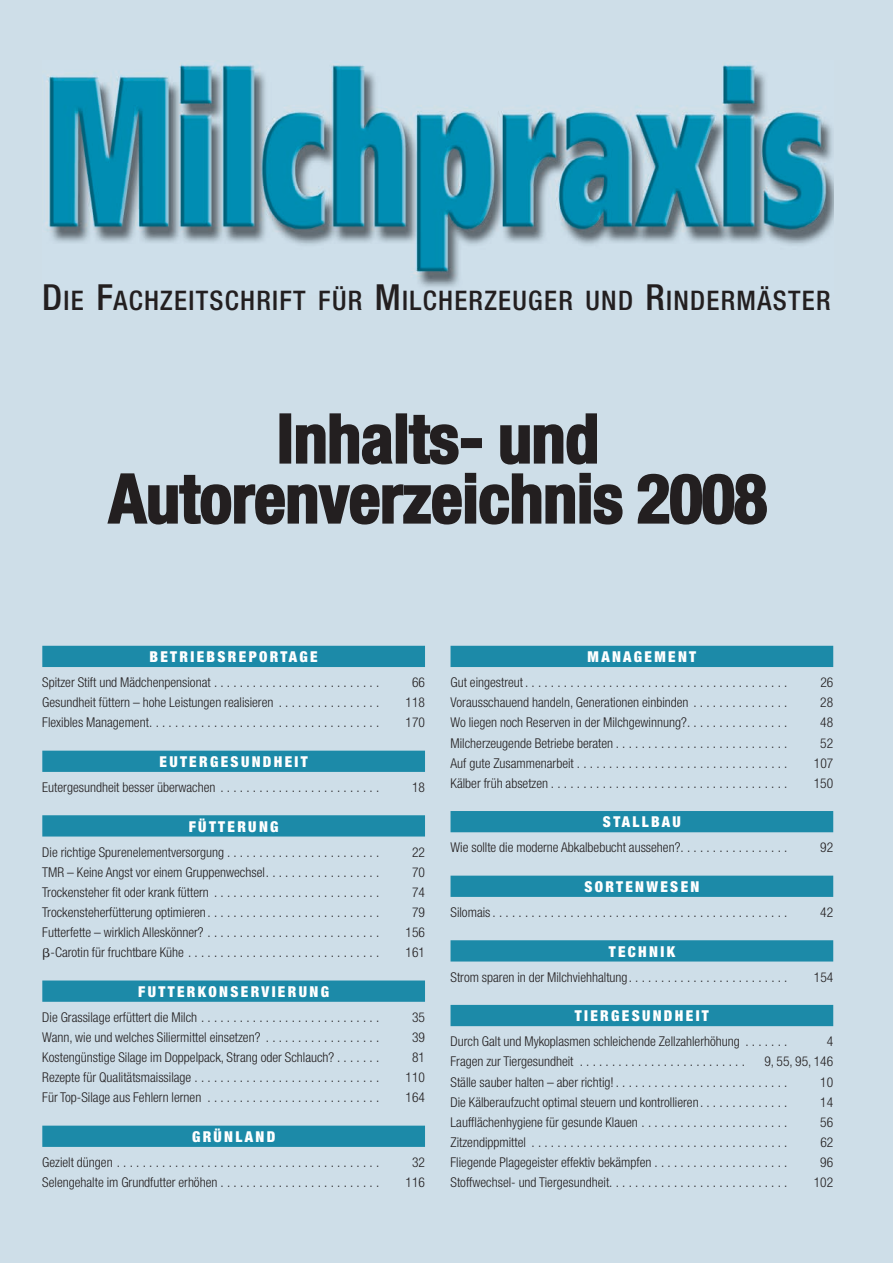
<style>
.page{position:relative;width:893px;height:1263px;background:#cedee8}
.page>*{position:absolute;margin:0;border:0;box-sizing:border-box;transform-origin:0 0}
.t1{font:700 condensed 67.5px/60px "Helvetica Neue";color:#231f20;text-align:center}
.t2{font:500 condensed 27px "Helvetica Neue";letter-spacing:.05em;color:#231f20}
.t3{font:900 condensed 15px "Helvetica Neue";letter-spacing:.155em;color:#fff}
.t4{font:300 condensed 13.5px/20.1px "Helvetica Neue";color:#231f20}
.s1{font-size:36px}
.s2{font-family:"Mathematical Pi One";font-weight:400;font-stretch:normal}
</style>
<div class="page">
<div style="left:42px;top:646px;width:383px;height:21px;background:#1c8aa8"></div>
<div style="left:42px;top:751px;width:383px;height:21px;background:#1c8aa8"></div>
<div style="left:42px;top:815px;width:383px;height:21px;background:#1c8aa8"></div>
<div style="left:42px;top:980px;width:383px;height:22px;background:#1c8aa8"></div>
<div style="left:42px;top:1126px;width:383px;height:21px;background:#1c8aa8"></div>
<div style="left:451px;top:646px;width:382px;height:21px;background:#1c8aa8"></div>
<div style="left:451px;top:811px;width:382px;height:21px;background:#1c8aa8"></div>
<div style="left:451px;top:876px;width:382px;height:21px;background:#1c8aa8"></div>
<div style="left:451px;top:940px;width:382px;height:21px;background:#1c8aa8"></div>
<div style="left:451px;top:1005px;width:382px;height:21px;background:#1c8aa8"></div>
<img style="left:46px;top:64px;width:787px;height:223px">
<h2 class="t2" style="left:42px;top:291px;width:790px"><span class="s1">D</span>IE <span class="s1">F</span>ACHZEITSCHRIFT FÜR <span class="s1">M</span>ILCHERZEUGER UND <span class="s1">R</span>INDERMÄSTER</h2>
<h1 class="t1" style="left:109px;top:415px;width:660px">Inhalts- und<br>Autorenverzeichnis 2008</h1>
<p class="t3" style="left:150px;top:651px;width:170px">BETRIEBSREPORTAGE</p>
<p class="t4" style="left:42px;top:673px;width:338px">Spitzer Stift und Mädchenpensionat . . . . . . . . . . . . . . . . . . . . . . . . . .</p>
<p class="t4" style="left:412px;top:673px;width:14px">66</p>
<p class="t4" style="left:42px;top:694px;width:338px">Gesundheit füttern – hohe Leistungen realisieren . . . . . . . . . . . . . . . .</p>
<p class="t4" style="left:406px;top:694px;width:21px">118</p>
<p class="t4" style="left:42px;top:714px;width:338px">Flexibles Management. . . . . . . . . . . . . . . . . . . . . . . . . . . . . . . . . . . .</p>
<p class="t4" style="left:406px;top:714px;width:21px">170</p>
<p class="t3" style="left:160px;top:756px;width:150px">EUTERGESUNDHEIT</p>
<p class="t4" style="left:42px;top:778px;width:338px">Eutergesundheit besser überwachen . . . . . . . . . . . . . . . . . . . . . . . . .</p>
<p class="t4" style="left:412px;top:778px;width:14px">18</p>
<p class="t3" style="left:189px;top:821px;width:91px">FÜTTERUNG</p>
<p class="t4" style="left:42px;top:843px;width:338px">Die richtige Spurenelementversorgung . . . . . . . . . . . . . . . . . . . . . . . .</p>
<p class="t4" style="left:412px;top:843px;width:14px">22</p>
<p class="t4" style="left:42px;top:863px;width:338px">TMR – Keine Angst vor einem Gruppenwechsel. . . . . . . . . . . . . . . . . .</p>
<p class="t4" style="left:412px;top:863px;width:14px">70</p>
<p class="t4" style="left:42px;top:883px;width:338px">Trockensteher fit oder krank füttern . . . . . . . . . . . . . . . . . . . . . . . . . .</p>
<p class="t4" style="left:412px;top:883px;width:14px">74</p>
<p class="t4" style="left:42px;top:903px;width:338px">Trockensteherfütterung optimieren . . . . . . . . . . . . . . . . . . . . . . . . . . .</p>
<p class="t4" style="left:412px;top:903px;width:14px">79</p>
<p class="t4" style="left:42px;top:923px;width:338px">Futterfette – wirklich Alleskönner? . . . . . . . . . . . . . . . . . . . . . . . . . . .</p>
<p class="t4" style="left:406px;top:923px;width:21px">156</p>
<p class="t4" style="left:42px;top:943px;width:338px"><span class="s2">-</span>-Carotin für fruchtbare Kühe . . . . . . . . . . . . . . . . . . . . . . . . . . . . . .</p>
<p class="t4" style="left:406px;top:943px;width:21px">161</p>
<p class="t3" style="left:138px;top:986px;width:192px">FUTTERKONSERVIERUNG</p>
<p class="t4" style="left:42px;top:1008px;width:338px">Die Grassilage erfüttert die Milch . . . . . . . . . . . . . . . . . . . . . . . . . . . .</p>
<p class="t4" style="left:412px;top:1008px;width:14px">35</p>
<p class="t4" style="left:42px;top:1028px;width:338px">Wann, wie und welches Siliermittel einsetzen? . . . . . . . . . . . . . . . . . .</p>
<p class="t4" style="left:412px;top:1028px;width:14px">39</p>
<p class="t4" style="left:42px;top:1048px;width:338px">Kostengünstige Silage im Doppelpack, Strang oder Schlauch? . . . . . . .</p>
<p class="t4" style="left:412px;top:1048px;width:14px">81</p>
<p class="t4" style="left:42px;top:1068px;width:338px">Rezepte für Qualitätsmaissilage . . . . . . . . . . . . . . . . . . . . . . . . . . . . .</p>
<p class="t4" style="left:406px;top:1068px;width:21px">110</p>
<p class="t4" style="left:42px;top:1089px;width:338px">Für Top-Silage aus Fehlern lernen . . . . . . . . . . . . . . . . . . . . . . . . . . .</p>
<p class="t4" style="left:406px;top:1089px;width:21px">164</p>
<p class="t3" style="left:192px;top:1131px;width:85px">GRÜNLAND</p>
<p class="t4" style="left:42px;top:1153px;width:338px">Gezielt düngen . . . . . . . . . . . . . . . . . . . . . . . . . . . . . . . . . . . . . . . . .</p>
<p class="t4" style="left:412px;top:1153px;width:14px">32</p>
<p class="t4" style="left:42px;top:1173px;width:338px">Selengehalte im Grundfutter erhöhen . . . . . . . . . . . . . . . . . . . . . . . . .</p>
<p class="t4" style="left:406px;top:1173px;width:21px">116</p>
<p class="t3" style="left:588px;top:651px;width:110px">MANAGEMENT</p>
<p class="t4" style="left:451px;top:673px;width:338px">Gut eingestreut . . . . . . . . . . . . . . . . . . . . . . . . . . . . . . . . . . . . . . . . .</p>
<p class="t4" style="left:820px;top:673px;width:14px">26</p>
<p class="t4" style="left:451px;top:694px;width:338px">Vorausschauend handeln, Generationen einbinden . . . . . . . . . . . . . . .</p>
<p class="t4" style="left:820px;top:694px;width:14px">28</p>
<p class="t4" style="left:451px;top:714px;width:338px">Wo liegen noch Reserven in der Milchgewinnung?. . . . . . . . . . . . . . . .</p>
<p class="t4" style="left:820px;top:714px;width:14px">48</p>
<p class="t4" style="left:451px;top:734px;width:338px">Milcherzeugende Betriebe beraten . . . . . . . . . . . . . . . . . . . . . . . . . . .</p>
<p class="t4" style="left:820px;top:734px;width:14px">52</p>
<p class="t4" style="left:451px;top:754px;width:338px">Auf gute Zusammenarbeit . . . . . . . . . . . . . . . . . . . . . . . . . . . . . . . . .</p>
<p class="t4" style="left:814px;top:754px;width:21px">107</p>
<p class="t4" style="left:451px;top:774px;width:338px">Kälber früh absetzen . . . . . . . . . . . . . . . . . . . . . . . . . . . . . . . . . . . . .</p>
<p class="t4" style="left:814px;top:774px;width:21px">150</p>
<p class="t3" style="left:603px;top:816px;width:79px">STALLBAU</p>
<p class="t4" style="left:451px;top:839px;width:338px">Wie sollte die moderne Abkalbebucht aussehen?. . . . . . . . . . . . . . . . .</p>
<p class="t4" style="left:820px;top:839px;width:14px">92</p>
<p class="t3" style="left:584px;top:881px;width:117px">SORTENWESEN</p>
<p class="t4" style="left:451px;top:903px;width:338px">Silomais . . . . . . . . . . . . . . . . . . . . . . . . . . . . . . . . . . . . . . . . . . . . . .</p>
<p class="t4" style="left:820px;top:903px;width:14px">42</p>
<p class="t3" style="left:609px;top:946px;width:68px">TECHNIK</p>
<p class="t4" style="left:451px;top:968px;width:338px">Strom sparen in der Milchviehhaltung. . . . . . . . . . . . . . . . . . . . . . . . .</p>
<p class="t4" style="left:814px;top:968px;width:21px">154</p>
<p class="t3" style="left:575px;top:1010px;width:135px">TIERGESUNDHEIT</p>
<p class="t4" style="left:451px;top:1032px;width:338px">Durch Galt und Mykoplasmen schleichende Zellzahlerhöhung . . . . . . .</p>
<p class="t4" style="left:827px;top:1032px;width:8px">4</p>
<p class="t4" style="left:451px;top:1053px;width:296px">Fragen zur Tiergesundheit . . . . . . . . . . . . . . . . . . . . . . . . . .</p>
<p class="t4" style="left:451px;top:1053px;width:384px;text-indent:314px">9, 55, 95, 146<br>Ställe sauber halten – aber richtig! . . . . . . . . . . . . . . . . . . . . . . . . . . .</p>
<p class="t4" style="left:820px;top:1073px;width:14px">10</p>
<p class="t4" style="left:451px;top:1093px;width:338px">Die Kälberaufzucht optimal steuern und kontrollieren. . . . . . . . . . . . . .</p>
<p class="t4" style="left:820px;top:1093px;width:14px">14</p>
<p class="t4" style="left:451px;top:1113px;width:338px">Laufflächenhygiene für gesunde Klauen . . . . . . . . . . . . . . . . . . . . . . .</p>
<p class="t4" style="left:820px;top:1113px;width:14px">56</p>
<p class="t4" style="left:451px;top:1133px;width:338px">Zitzendippmittel . . . . . . . . . . . . . . . . . . . . . . . . . . . . . . . . . . . . . . . .</p>
<p class="t4" style="left:820px;top:1133px;width:14px">62</p>
<p class="t4" style="left:451px;top:1153px;width:338px">Fliegende Plagegeister effektiv bekämpfen . . . . . . . . . . . . . . . . . . . . .</p>
<p class="t4" style="left:820px;top:1153px;width:14px">96</p>
<p class="t4" style="left:451px;top:1173px;width:338px">Stoffwechsel- und Tiergesundheit. . . . . . . . . . . . . . . . . . . . . . . . . . . .</p>
<p class="t4" style="left:814px;top:1173px;width:21px">102</p>
</div>
